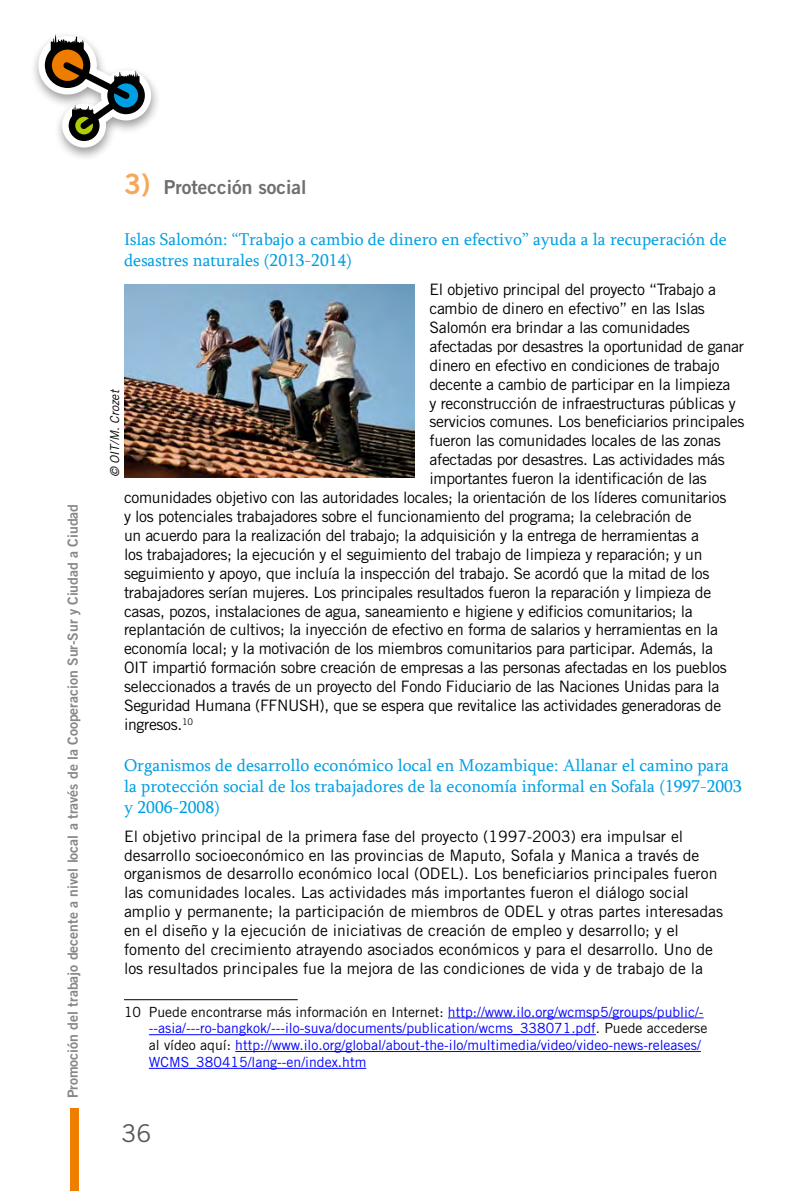
<style>
.page{position:relative;width:794px;height:1191px;background:#fff}
.page>*{position:absolute;margin:0;border:0;box-sizing:border-box;transform-origin:0 0}
.t1{font:24.5px "Trade Gothic LT Std";color:#575756}
.t2{font:19.25px "Trade Gothic LT Std Bd 2";color:#706f6f}
.t3{font:17.5px/21px "Sylfaen";color:#009fe3}
.t4{font:15.75px "Trade Gothic LT Std";letter-spacing:-.02em;color:#000}
.t5{font:15.75px/18.9px "Trade Gothic LT Std";color:#000}
.t6{font:14px/16.8px "Trade Gothic LT Std";color:#00f}
.t7{font:14px "Trade Gothic LT Std Bd 2";color:#878787}
.t8{font:italic 12.25px "Trade Gothic LT Std";color:#000}
.s1{font-size:28px;color:#f6a758}
.s2{color:#000}
</style>
<div class="page">
<div style="left:70px;top:1108px;width:8px;height:83px;background:#ef7d00"></div>
<hr style="left:124px;top:999px;width:174px;height:1px;background:#000">
<hr style="left:448px;top:1017px;width:255px;height:1px;background:#00f">
<hr style="left:149px;top:1034px;width:447px;height:1px;background:#00f">
<hr style="left:235px;top:1051px;width:466px;height:1px;background:#00f">
<hr style="left:149px;top:1068px;width:217px;height:1px;background:#00f">
<div style="left:29px;top:31px;width:133px;height:131px;background:#000;opacity:.4"></div>
<svg style="left:38px;top:34px;width:113px;height:114px"></svg>
<img style="left:124px;top:284px;width:290px;height:193px">
<p class="t7" style="left:64px;top:1098px;width:596px;rotate:-90deg">Promoción del trabajo decente a nivel local a través de la Cooperacion Sur-Sur y Ciudad a Ciudad</p>
<p class="t2" style="left:124px;top:175px;width:184px"><span class="s1">3)</span> Protección social</p>
<p class="t3" style="left:124px;top:228px;width:604px">Islas Salomón: “Trabajo a cambio de dinero en efectivo” ayuda a la recuperación de desastres naturales (2013-2014)</p>
<p class="t4" style="left:429px;top:280px;width:288px">El objetivo principal del proyecto “Trabajo a</p>
<p class="t4" style="left:429px;top:299px;width:277px">cambio de dinero en efectivo” en las Islas</p>
<p class="t4" style="left:429px;top:318px;width:262px">Salomón era brindar a las comunidades</p>
<p class="t4" style="left:429px;top:337px;width:316px">afectadas por desastres la oportunidad de ganar</p>
<p class="t4" style="left:429px;top:355px;width:292px">dinero en efectivo en condiciones de trabajo</p>
<p class="t4" style="left:429px;top:374px;width:302px">decente a cambio de participar en la limpieza</p>
<p class="t4" style="left:429px;top:393px;width:308px">y reconstrucción de infraestructuras públicas y</p>
<p class="t4" style="left:429px;top:412px;width:316px">servicios comunes. Los beneficiarios principales</p>
<p class="t4" style="left:429px;top:431px;width:293px">fueron las comunidades locales de las zonas</p>
<p class="t4" style="left:429px;top:450px;width:297px">afectadas por desastres. Las actividades más</p>
<p class="t4" style="left:429px;top:469px;width:279px">importantes fueron la identificación de las</p>
<p class="t4" style="left:124px;top:488px;width:604px">comunidades objetivo con las autoridades locales; la orientación de los líderes comunitarios</p>
<p class="t4" style="left:124px;top:507px;width:569px">y los potenciales trabajadores sobre el funcionamiento del programa; la celebración de</p>
<p class="t4" style="left:124px;top:526px;width:576px">un acuerdo para la realización del trabajo; la adquisición y la entrega de herramientas a</p>
<p class="t4" style="left:124px;top:544px;width:580px">los trabajadores; la ejecución y el seguimiento del trabajo de limpieza y reparación; y un</p>
<p class="t4" style="left:124px;top:563px;width:587px">seguimiento y apoyo, que incluía la inspección del trabajo. Se acordó que la mitad de los</p>
<p class="t4" style="left:124px;top:582px;width:589px">trabajadores serían mujeres. Los principales resultados fueron la reparación y limpieza de</p>
<p class="t4" style="left:124px;top:601px;width:570px">casas, pozos, instalaciones de agua, saneamiento e higiene y edificios comunitarios; la</p>
<p class="t4" style="left:124px;top:620px;width:595px">replantación de cultivos; la inyección de efectivo en forma de salarios y herramientas en la</p>
<p class="t4" style="left:124px;top:639px;width:590px">economía local; y la motivación de los miembros comunitarios para participar. Además, la</p>
<p class="t4" style="left:124px;top:658px;width:604px">OIT impartió formación sobre creación de empresas a las personas afectadas en los pueblos</p>
<p class="t4" style="left:124px;top:677px;width:597px">seleccionados a través de un proyecto del Fondo Fiduciario de las Naciones Unidas para la</p>
<p class="t4" style="left:124px;top:696px;width:599px">Seguridad Humana (FFNUSH), que se espera que revitalice las actividades generadoras de</p>
<p class="t4" style="left:124px;top:715px;width:71px">ingresos.<sup>10</sup></p>
<p class="t3" style="left:124px;top:754px;width:619px">Organismos de desarrollo económico local en Mozambique: Allanar el camino para la protección social de los trabajadores de la economía informal en Sofala (1997-2003 y 2006-2008)</p>
<p class="t5" style="left:124px;top:826px;width:600px">El objetivo principal de la primera fase del proyecto (1997-2003) era impulsar el desarrollo socioeconómico en las provincias de Maputo, Sofala y Manica a través de organismos de desarrollo económico local (ODEL). Los beneficiarios principales fueron las comunidades locales. Las actividades más importantes fueron el diálogo social amplio y permanente; la participación de miembros de ODEL y otras partes interesadas en el diseño y la ejecución de iniciativas de creación de empleo y desarrollo; y el fomento del crecimiento atrayendo asociados económicos y para el desarrollo. Uno de los resultados principales fue la mejora de las condiciones de vida y de trabajo de la</p>
<p class="t6" style="left:149px;top:1003px;width:560px;text-indent:-25px"><span class="s2">10 Puede encontrarse más información en Internet:</span> http://www.ilo.org/wcmsp5/groups/public/- --asia/---ro-bangkok/---ilo-suva/documents/publication/wcms_338071.pdf<span class="s2">. Puede accederse al vídeo aquí:</span> http://www.ilo.org/global/about-the-ilo/multimedia/video/video-news-releases/ WCMS_380415/lang--en/index.htm</p>
<p class="t8" style="left:107px;top:477px;width:89px;rotate:-90deg">© OIT/M. Crozet</p>
<h1 class="t1" style="left:122px;top:1118px;width:31px">36</h1>
</div>
